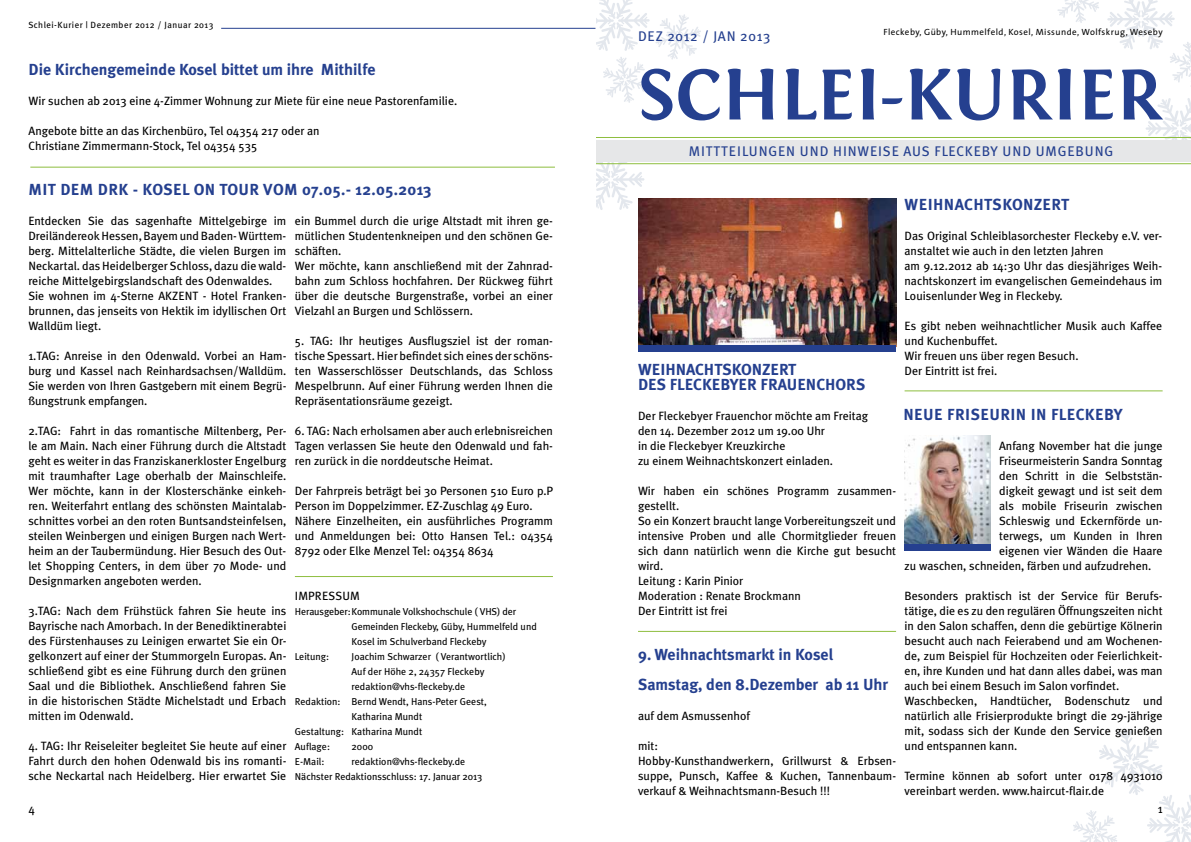
<style>
.page{position:relative;width:1191px;height:842px;background:#fff}
.page>*{position:absolute;margin:0;border:0;box-sizing:border-box;transform-origin:0 0}
.t1{font:700 75px "Fontin";color:#25408f}
.t2{font:700 16px/15px "Meta Plus";color:#25408f}
.t3{font:700 16px "Meta Plus";letter-spacing:.02em;color:#25408f}
.t4{font:700 16px "Meta Plus";letter-spacing:.025em;color:#25408f}
.t5{font:14px "Meta Plus";letter-spacing:.05em;color:#25408f}
.t6{font:12px/15px "Meta Plus";color:#000}
.t7{font:10px/15px "Meta Plus";color:#000}
.t8{font:9px "The Sans";letter-spacing:.05em;color:#000}
.t9{font:9px "Meta Plus";letter-spacing:.05em;color:#000}
</style>
<div class="page">
<svg style="left:655px;top:14px;width:46px;height:46px"></svg>
<svg style="left:603px;top:57px;width:44px;height:46px"></svg>
<svg style="left:596px;top:161px;width:48px;height:49px"></svg>
<svg style="left:1146px;top:98px;width:45px;height:42px"></svg>
<div style="left:595px;top:140px;width:596px;height:21px;background:#e6e7e8"></div>
<img style="left:638px;top:199px;width:258px;height:147px">
<hr style="left:595px;top:163px;width:596px;height:1px;background:#8ebe3f">
<hr style="left:595px;top:137px;width:596px;height:1px;background:#8ebe3f">
<hr style="left:638px;top:631px;width:258px;height:1px;background:#8ebe3f">
<svg style="left:595px;top:0;width:54px;height:51px"></svg>
<svg style="left:1107px;top:0;width:84px;height:83px"></svg>
<svg style="left:1057px;top:0;width:42px;height:23px"></svg>
<svg style="left:1073px;top:729px;width:118px;height:113px"></svg>
<img style="left:904px;top:436px;width:86px;height:115px">
<hr style="left:295px;top:576px;width:258px;height:1px;background:#8ebe3f">
<hr style="left:30px;top:167px;width:525px;height:1px;background:#8ebe3f">
<div style="left:639px;top:345px;width:257px;height:6px;background:#25408f"></div>
<div style="left:904px;top:544px;width:86px;height:6px;background:#25408f"></div>
<hr style="left:904px;top:390px;width:258px;height:1px;background:#8ebe3f">
<hr style="left:221px;top:28px;width:374px;height:1px;background:#25408f">
<p class="t9" style="left:28px;top:20px;width:187px">Schlei-Kurier | Dezember 2012 / Januar 2013</p>
<h2 class="t2" style="left:29px;top:62px;width:348px">DIE KIRCHENGEMEINDE KOSEL BITTET UM IHRE MITHILFE</h2>
<p class="t6" style="left:29px;top:93px;width:430px">Wir suchen ab 2013 eine 4-Zimmer Wohnung zur Miete für eine neue Pastorenfamilie.</p>
<p class="t6" style="left:29px;top:123px;width:292px">Angebote bitte an das Kirchenbüro, Tel 04354 217 oder an<br>Christiane Zimmermann-Stock, Tel 04354 535</p>
<h2 class="t2" style="left:29px;top:182px;width:80px">MIT DEM DRK</h2>
<h2 class="t4" style="left:133px;top:180px;width:300px">- KOSEL ON TOUR VOM 07.05.- 12.05.2013</h2>
<p class="t6" style="left:28px;top:213px;width:259px">Entdecken Sie das sagenhafte Mittelgebirge im Dreiländereok Hessen, Bayem und Baden- Württem&shy;berg. Mittelalterliche Städte, die vielen Burgen im Neckartal. das Heidelberger Schloss, dazu die wald&shy;reiche Mittelgebirgslandschaft des Odenwaldes.<br>Sie wohnen im 4-Sterne AKZENT - Hotel Franken&shy;brunnen, das jenseits von Hektik im idyllischen Ort Walldüm liegt.</p>
<p class="t6" style="left:28px;top:348px;width:259px;text-align:justify">1.Tag: Anreise in den Odenwald. Vorbei an Ham&shy;burg und Kassel nach Reinhardsachsen/Walldüm.<br>Sie werden von Ihren Gastgebern mit einem Begrü&shy;ßungstrunk empfangen.</p>
<p class="t6" style="left:28px;top:423px;width:259px;text-align:justify">2.Tag: Fahrt in das romantische Miltenberg, Per&shy;le am Main. Nach einer Führung durch die Altstadt geht es weiter in das Franziskanerkloster Engelburg mit traumhafter Lage oberhalb der Mainschleife.<br>Wer möchte, kann in der Klosterschänke einkeh&shy;ren. Weiterfahrt entlang des schönsten Maintalab&shy;schnittes vorbei an den roten Buntsandsteinfelsen, steilen Weinbergen und einigen Burgen nach Wert&shy;heim an der Taubermündung. Hier Besuch des Out&shy;let Shopping Centers, in dem über 70 Mode- und Designmarken angeboten werden.</p>
<p class="t6" style="left:28px;top:603px;width:259px;text-align:justify">3.Tag: Nach dem Frühstück fahren Sie heute ins Bayrische nach Amorbach. In der Benediktinerabtei des Fürstenhauses zu Leinigen erwartet Sie ein Or&shy;gelkonzert auf einer der Stummorgeln Europas. An&shy;schließend gibt es eine Führung durch den grünen Saal und die Bibliothek. Anschließend fahren Sie in die historischen Städte Michelstadt und Erbach mitten im Odenwald.</p>
<p class="t6" style="left:28px;top:738px;width:259px;text-align:justify">4. Tag: Ihr Reiseleiter begleitet Sie heute auf einer Fahrt durch den hohen Odenwald bis ins romanti&shy;sche Neckartal nach Heidelberg. Hier erwartet Sie</p>
<p class="t6" style="left:295px;top:213px;width:259px">ein Bummel durch die urige Altstadt mit ihren ge&shy;mütlichen Studentenkneipen und den schönen Ge&shy;schäften.<br>Wer möchte, kann anschließend mit der Zahnrad&shy;bahn zum Schloss hochfahren. Der Rückweg führt über die deutsche Burgenstraße, vorbei an einer Vielzahl an Burgen und Schlössern.</p>
<p class="t6" style="left:295px;top:333px;width:259px;text-align:justify">5. Tag: Ihr heutiges Ausflugsziel ist der roman&shy;tische Spessart. Hier befindet sich eines der schöns&shy;ten Wasserschlösser Deutschlands, das Schloss Mespelbrunn. Auf einer Führung werden Ihnen die Repräsentationsräume gezeigt.</p>
<p class="t6" style="left:295px;top:423px;width:259px;text-align:justify">6. Tag: Nach erholsamen aber auch erlebnisreichen Tagen verlassen Sie heute den Odenwald und fah&shy;ren zurück in die norddeutsche Heimat.</p>
<p class="t6" style="left:295px;top:483px;width:260px">Der Fahrpreis beträgt bei 30 Personen 510 Euro p.P Person im Doppelzimmer. EZ-Zuschlag 49 Euro.<br>Nähere Einzelheiten, ein ausführliches Programm und Anmeldungen bei: Otto Hansen Tel.: 04354<br>8792 oder Elke Menzel Tel: 04354 8634</p>
<p class="t6" style="left:295px;top:588px;width:12px">Impress</p>
<p class="t6" style="left:342px;top:588px;width:17px">um</p>
<p class="t7" style="left:295px;top:604px;width:223px">Herausgeber:Kommunale Volkshochschule ( VHS) der<br>G</p>
<p class="t7" style="left:351px;top:619px;width:187px;text-indent:6px">emeinden Fleckeby, Güby, Hummelfeld und<br>Kosel im Schulverband Fleckeby</p>
<p class="t7" style="left:295px;top:649px;width:36px">Leitung:</p>
<p class="t7" style="left:351px;top:649px;width:156px">Joachim Schwarzer ( Verantwortlich)</p>
<p class="t7" style="left:351px;top:664px;width:134px">Auf der Höhe 2, 24357 Fleckeby</p>
<p class="t7" style="left:351px;top:679px;width:115px">redaktion@vhs-fleckeby.de</p>
<p class="t7" style="left:295px;top:694px;width:193px">Redaktion: Bernd Wendt, Hans-Peter Geest,</p>
<p class="t7" style="left:351px;top:709px;width:72px">Katharina Mundt</p>
<p class="t7" style="left:295px;top:724px;width:129px">Gestaltung: Katharina Mundt</p>
<p class="t7" style="left:295px;top:739px;width:37px">Auflage:</p>
<p class="t7" style="left:351px;top:739px;width:23px">2000</p>
<p class="t7" style="left:295px;top:754px;width:31px">E-Mail:</p>
<p class="t7" style="left:295px;top:754px;width:189px;text-indent:57px">redaktion@vhs-fleckeby.de<br>Nächster Redaktionsschluss: 17. Januar 2013</p>
<p class="t6" style="left:28px;top:801px;width:8px">4</p>
<p class="t5" style="left:638px;top:28px;width:134px">Dez 2012 / Jan 2013</p>
<p class="t8" style="left:883px;top:24px;width:281px">Fleckeby, Güby, Hummelfeld, Kosel, Missunde, Wolfskrug, Weseby</p>
<h1 class="t1" style="left:638px;top:53px;width:526px">SCHLEI-KURIER</h1>
<p class="t5" style="left:689px;top:143px;width:20px">Mittteil</p>
<p class="t5" style="left:749px;top:143px;width:103px">ungen und Hinweise</p>
<p class="t5" style="left:903px;top:143px;width:47px">Aus Fleckeb</p>
<p class="t5" style="left:990px;top:143px;width:124px">y und Umgebung</p>
<h2 class="t2" style="left:638px;top:362px;width:229px">WEIHNACHTSKONZERT<br>DES FLECKEBYER FRAUENCHORS</h2>
<p class="t6" style="left:638px;top:408px;width:232px">Der Fleckebyer Frauenchor möchte am Freitag den 14. Dezember 2012 um 19.00 U hr<br>in die Fleckebyer Kreuzkirche<br>zu einem Weihnachtskonzert einladen.</p>
<p class="t6" style="left:638px;top:483px;width:259px">Wir haben ein schönes Programm zusammen&shy;gestellt.<br>So ein Konzert braucht lange Vorbereitungszeit und intensive Proben und alle Chormitglieder freuen sich dann natürlich wenn die Kirche gut besucht wird.<br>Leitung : Karin Pinior<br>Moderation : Renate Brockmann<br>Der Eintritt ist frei</p>
<h2 class="t2" style="left:638px;top:639px;width:252px;line-height:30px">9. WEIHNACHTSMARKT IN KOSEL<br>SAMSTAG, DEN 8.DEZEMBER AB 11 U HR</h2>
<p class="t6" style="left:638px;top:708px;width:113px">auf dem Asmussenhof</p>
<p class="t6" style="left:638px;top:738px;width:259px">mit:<br>Hobby-Kunsthandwerkern, Grillwurst &amp; Erbsen&shy;suppe, Punsch, Kaffee &amp; Kuchen, Tannenbaum&shy;verkauf &amp; Weihnachtsmann-Besuch !!!</p>
<h2 class="t3" style="left:904px;top:195px;width:166px">WEIHNACHTSKONZERT</h2>
<p class="t6" style="left:904px;top:228px;width:259px">Das Original Schleiblasorchester Fleckeby e.V. ver&shy;anstaltet wie auch in den letzten Jahren<br>am 9.12.2012 ab 14:30 U hr das diesjähriges Weih&shy;nachtskonzert im evangelischen Gemeindehaus im Louisenlunder Weg in Fleckeby.</p>
<p class="t6" style="left:904px;top:318px;width:259px">Es gibt neben weihnachtlicher Musik auch Kaffee und Kuchenbuffet.<br>Wir freuen uns über regen Besuch.<br>Der Eintritt ist frei.</p>
<h2 class="t3" style="left:903px;top:405px;width:221px">N EUE FRISEURIN IN FLECKEBY</h2>
<p class="t6" style="left:999px;top:438px;width:165px">Anfang November hat die junge</p>
<p class="t6" style="left:999px;top:453px;width:165px">Friseurmeisterin Sandra Sonntag</p>
<p class="t6" style="left:999px;top:468px;width:165px">den Schritt in die Selbststän-</p>
<p class="t6" style="left:999px;top:483px;width:165px">digkeit gewagt und ist seit dem</p>
<p class="t6" style="left:999px;top:498px;width:165px">als mobile Friseurin zwischen</p>
<p class="t6" style="left:999px;top:513px;width:165px">Schleswig und Eckernförde un-</p>
<p class="t6" style="left:999px;top:528px;width:165px">terwegs, um Kunden in Ihren</p>
<p class="t6" style="left:999px;top:543px;width:165px">eigenen vier Wänden die Haare</p>
<p class="t6" style="left:904px;top:558px;width:248px">zu waschen, schneiden, färben und aufzudrehen.</p>
<p class="t6" style="left:904px;top:588px;width:259px">Besonders praktisch ist der Service für Berufs&shy;tätige, die es zu den regulären Öffnungszeiten nicht in den Salon schaffen, denn die gebürtige Kölnerin besucht auch nach Feierabend und am Wochenen&shy;de, zum Beispiel für Hochzeiten oder Feierlichkeit&shy;en, ihre Kunden und hat dann alles dabei, was man auch bei einem Besuch im Salon vorfindet.<br>Waschbecken, Handtücher, Bodenschutz und natürlich alle Frisierprodukte bringt die 29-jährige mit, sodass sich der Kunde den Service genießen und entspannen kann.</p>
<p class="t6" style="left:904px;top:768px;width:259px">Termine können ab sofort unter 0178 4931010 vereinbart werden. www.haircut-flair.de</p>
<p class="t6" style="left:1157px;top:801px;width:6px">1</p>
</div>
